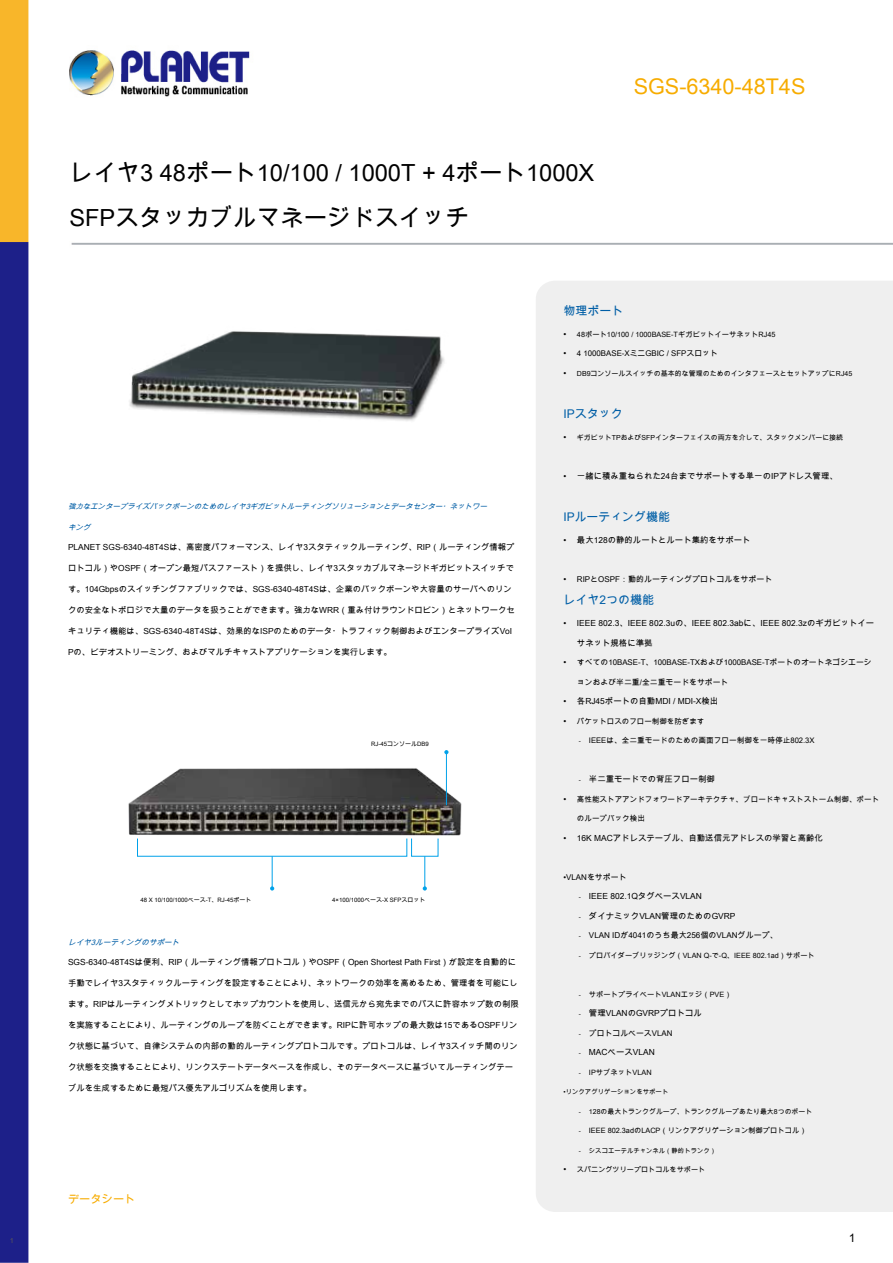
<style>
.page{position:relative;width:893px;height:1263px;background:#fff}
.page>*{position:absolute;margin:0;border:0;box-sizing:border-box;transform-origin:0 0}
.t1{font:23.55px/45px "Arial Unicode MS";color:#000}
.t2{font:21.6px "Arial Unicode MS";color:#f7ac00}
.t3{font:12px "Arial Unicode MS";color:#005ea6}
.t4{font:12px "Arial Unicode MS";color:#000}
.t5{font:11.85px "Arial Unicode MS";color:#005ea6}
.t6{font:11.25px "Arial Unicode MS";color:#f7ac00}
.t7{font:8.4px "Arial Unicode MS";color:#000}
.t8{font:8.1px "Arial Unicode MS";color:#000}
.t9{font:7.95px "Arial Unicode MS";color:#000}
.t10{font:7.8px "Arial Unicode MS";color:#000}
.t11{font:7.65px "Arial Unicode MS";color:#000}
.t12{font:italic 7.65px "Arial Unicode MS";color:#005ea6}
.t13{font:7.5px "Arial Unicode MS";color:#000}
.t14{font:7.35px "Arial Unicode MS";color:#000}
.t15{font:italic 7.35px "Arial Unicode MS";color:#005ea6}
.t16{font:7.2px "Arial Unicode MS";color:#000}
.t17{font:7.2px "Arial Unicode MS";color:#595757}
.t18{font:7.05px "Arial Unicode MS";color:#000}
.t19{font:6.9px "Arial Unicode MS";color:#000}
.t20{font:6.45px "Arial Unicode MS";color:#000}
.t21{font:6.3px "Arial Unicode MS";color:#000}
.t22{font:6px "Arial Unicode MS";color:#000}
.s1{font-size:8.4px}
.s2{font-size:6.3px}
</style>
<div class="page">
<img style="left:0;top:0;width:893px;height:1263px">
<div style="left:536px;top:281px;width:357px;height:931px;background:#efefef"></div>
<img style="left:120px;top:316px;width:334px;height:116px">
<img style="left:125px;top:762px;width:341px;height:80px">
<hr style="left:272px;top:856px;width:1px;height:32px;background:#00a1e9">
<svg style="left:270px;top:886px;width:4px;height:4px"></svg>
<hr style="left:424px;top:856px;width:1px;height:32px;background:#00a1e9">
<svg style="left:423px;top:886px;width:4px;height:4px"></svg>
<hr style="left:446px;top:753px;width:1px;height:52px;background:#00a1e9">
<svg style="left:444px;top:750px;width:4px;height:4px"></svg>
<p class="t17" style="left:10px;top:1235px;width:6px">1</p>
<h1 class="t1" style="left:69px;top:149px;width:526px">レイヤ3 48ポート10/100 / 1000T + 4ポート1000X<br>SFPスタッカブルマネージドスイッチ</h1>
<h2 class="t2" style="left:634px;top:71px;width:173px">SGS-6340-48T4S</h2>
<p class="t15" style="left:68px;top:501px;width:423px">強力なエンタープライズバックボーンのためのレイヤ3ギガビットルーティングソリューションとデータセンター・ネットワー</p>
<p class="t15" style="left:68px;top:522px;width:27px">キング</p>
<p class="t7" style="left:68px;top:541px;width:448px">PLANET SGS-6340-48T4Sは、高密度パフォーマンス、レイヤ3スタティックルーティング、RIP（ルーティング情報プ</p>
<p class="t7" style="left:68px;top:562px;width:447px">ロトコル）やOSPF（オープン最短パスファースト）を提供し、レイヤ3スタッカブルマネージドギガビットスイッチで</p>
<p class="t7" style="left:68px;top:583px;width:445px">す。104Gbpsのスイッチングファブリックでは、SGS-6340-48T4Sは、企業のバックボーンや大容量のサーバへのリン</p>
<p class="t7" style="left:68px;top:604px;width:448px">クの安全なトポロジで大量のデータを扱うことができます。強力なWRR（重み付けラウンドロビン）とネットワークセ</p>
<p class="t7" style="left:68px;top:625px;width:446px">キュリティ機能は、SGS-6340-48T4Sは、効果的なISPのためのデータ・トラフィック制御およびエンタープライズVoI</p>
<p class="t7" style="left:68px;top:646px;width:325px">Pの、ビデオストリーミング、およびマルチキャストアプリケーションを実行します。</p>
<p class="t22" style="left:371px;top:739px;width:59px">RJ-45コンソールDB9</p>
<p class="t22" style="left:141px;top:896px;width:113px">48 X 10/100/1000ベース-T、RJ-45ポート</p>
<p class="t22" style="left:332px;top:896px;width:95px">4×100/1000ベース-X SFPスロット</p>
<p class="t12" style="left:68px;top:937px;width:116px">レイヤ3ルーティングのサポート</p>
<p class="t7" style="left:68px;top:956px;width:450px">SGS-6340-48T4Sは便利、RIP（ルーティング情報プロトコル）やOSPF（Open Shortest Path First）が設定を自動的に</p>
<p class="t7" style="left:68px;top:977px;width:451px">手動でレイヤ3スタティックルーティングを設定することにより、ネットワークの効率を高めるため、管理者を可能にし</p>
<p class="t7" style="left:68px;top:998px;width:452px">ます。RIPはルーティングメトリックとしてホップカウントを使用し、送信元から宛先までのパスに許容ホップ数の制限</p>
<p class="t7" style="left:68px;top:1019px;width:451px">を実施することにより、ルーティングのループを防ぐことができます。RIPに許可ホップの最大数は15であるOSPFリン</p>
<p class="t7" style="left:68px;top:1040px;width:451px">ク状態に基づいて、自律システムの内部の動的ルーティングプロトコルです。プロトコルは、レイヤ3スイッチ間のリン</p>
<p class="t7" style="left:68px;top:1061px;width:447px">ク状態を交換することにより、リンクステートデータベースを作成し、そのデータベースに基づいてルーティングテー</p>
<p class="t7" style="left:68px;top:1082px;width:245px">ブルを生成するために最短パス優先アルゴリズムを使用します。</p>
<h3 class="t6" style="left:68px;top:1191px;width:69px">データシート</h3>
<h3 class="t3" style="left:563px;top:302px;width:62px">物理ポート</h3>
<p class="t14" style="left:563px;top:329px;width:214px"><span class="s1">•</span> 48ポート10/100 / 1000BASE-TギガビットイーサネットRJ45</p>
<p class="t10" style="left:563px;top:348px;width:156px"><span class="s1">•</span> 4 1000BASE-XミニGBIC / SFPスロット</p>
<p class="t18" style="left:563px;top:368px;width:290px"><span class="s1">•</span> DB9コンソールスイッチの基本的な管理のためのインタフェースとセットアップにRJ45</p>
<h3 class="t3" style="left:563px;top:405px;width:61px">IPスタック</h3>
<p class="t19" style="left:563px;top:432px;width:281px"><span class="s1">•</span> ギガビットTPおよびSFPインターフェイスの両方を介して、スタックメンバーに接続</p>
<p class="t7" style="left:563px;top:470px;width:276px">• 一緒に積み重ねられた24台までサポートする単一のIPアドレス管理、</p>
<h3 class="t5" style="left:563px;top:508px;width:108px">IPルーティング機能</h3>
<p class="t7" style="left:563px;top:534px;width:189px">• 最大128の静的ルートとルート集約をサポート</p>
<p class="t9" style="left:563px;top:573px;width:210px"><span class="s1">•</span> RIPとOSPF：動的ルーティングプロトコルをサポート</p>
<h3 class="t3" style="left:563px;top:591px;width:92px">レイヤ2つの機能</h3>
<p class="t7" style="left:563px;top:617px;width:312px">• IEEE 802.3、IEEE 802.3uの、IEEE 802.3abに、IEEE 802.3zのギガビットイー</p>
<p class="t7" style="left:577px;top:637px;width:77px">サネット規格に準拠</p>
<p class="t10" style="left:563px;top:657px;width:310px"><span class="s1">•</span> すべての10BASE-T、100BASE-TXおよび1000BASE-Tポートのオートネゴシエーシ</p>
<p class="t10" style="left:577px;top:676px;width:153px">ョンおよび半二重/全二重モードをサポート</p>
<p class="t7" style="left:563px;top:695px;width:156px">• 各RJ45ポートの自動MDI / MDI-X検出</p>
<p class="t13" style="left:563px;top:716px;width:142px"><span class="s1">•</span> パケットロスのフロー制御を防ぎます</p>
<p class="t11" style="left:579px;top:735px;width:237px"><span class="s2">-</span> IEEEは、全二重モードのための画面フロー制御を一時停止802.3X</p>
<p class="t7" style="left:579px;top:773px;width:138px"><span class="s2">-</span> 半二重モードでの背圧フロー制御</p>
<p class="t13" style="left:563px;top:794px;width:317px"><span class="s1">•</span> 高性能ストアアンドフォワードアーキテクチャ、ブロードキャストストーム制御、ポート</p>
<p class="t13" style="left:577px;top:813px;width:70px">のループバック検出</p>
<p class="t7" style="left:563px;top:832px;width:261px">• 16K MACアドレステーブル、自動送信元アドレスの学習と高齢化</p>
<p class="t9" style="left:563px;top:871px;width:65px">•VLANをサポート</p>
<p class="t7" style="left:579px;top:890px;width:125px"><span class="s2">-</span> IEEE 802.1QタグベースVLAN</p>
<p class="t7" style="left:579px;top:910px;width:158px"><span class="s2">-</span> ダイナミックVLAN管理のためのGVRP</p>
<p class="t8" style="left:579px;top:929px;width:201px"><span class="s2">-</span> VLAN IDが4041のうち最大256個のVLANグループ、</p>
<p class="t16" style="left:579px;top:950px;width:238px"><span class="s2">-</span> プロバイダーブリッジング（VLAN Q-で-Q、IEEE 802.1ad）サポート</p>
<p class="t16" style="left:579px;top:989px;width:154px"><span class="s2">-</span> サポートプライベートVLANエッジ（PVE）</p>
<p class="t7" style="left:579px;top:1007px;width:125px"><span class="s2">-</span> 管理VLANのGVRPプロトコル</p>
<p class="t10" style="left:579px;top:1027px;width:95px"><span class="s2">-</span> プロトコルベースVLAN</p>
<p class="t7" style="left:579px;top:1046px;width:78px"><span class="s2">-</span> MACベースVLAN</p>
<p class="t14" style="left:579px;top:1067px;width:74px"><span class="s2">-</span> IPサブネットVLAN</p>
<p class="t20" style="left:563px;top:1087px;width:107px">•リンクアグリゲーションをサポート</p>
<p class="t19" style="left:579px;top:1106px;width:235px"><span class="s2">-</span> 128の最大トランクグループ、トランクグループあたり最大8つのポート</p>
<p class="t14" style="left:579px;top:1125px;width:230px"><span class="s2">-</span> IEEE 802.3adのLACP（リンクアグリゲーション制御プロトコル）</p>
<p class="t21" style="left:579px;top:1146px;width:139px">- シスコエーテルチャンネル（静的トランク）</p>
<p class="t16" style="left:563px;top:1164px;width:143px"><span class="s1">•</span> スパニングツリープロトコルをサポート</p>
<h3 class="t4" style="left:849px;top:1229px;width:8px">1</h3>
</div>
